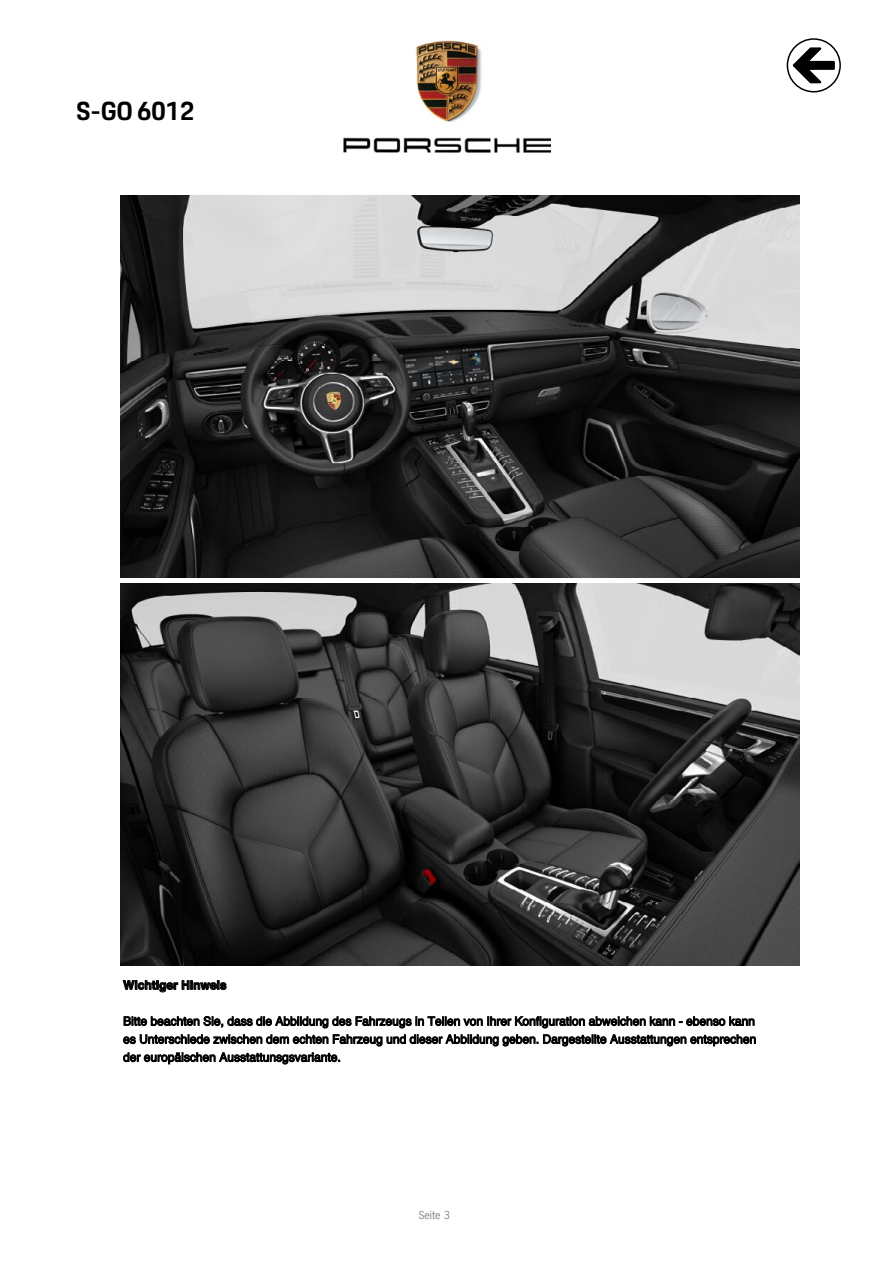
<style>
.page{position:relative;width:893px;height:1263px;background:#fff}
.page>*{position:absolute;margin:0;border:0;box-sizing:border-box;transform-origin:0 0}
.t1{font:700 25.5px "Porsche Next";color:#000}
.t2{font:12px/18px "Helvetica";color:#000;text-align:justify}
.t3{font:700 12px "Helvetica";color:#000}
.t4{font:10.5px "Porsche News Gothic";color:#808080}
</style>
<div class="page">
<img style="left:120px;top:195px;width:679px;height:382px">
<img style="left:120px;top:583px;width:679px;height:382px">
<svg style="left:123px;top:980px;width:104px;height:12px"></svg>
<svg style="left:124px;top:1016px;width:631px;height:12px"></svg>
<svg style="left:123px;top:1034px;width:633px;height:12px"></svg>
<svg style="left:123px;top:1052px;width:217px;height:12px"></svg>
<img style="left:343px;top:41px;width:208px;height:111px">
<svg style="left:787px;top:39px;width:53px;height:53px"></svg>
<div style="left:787px;top:38px;width:54px;height:54px;border:2px solid #000;border-radius:50%"></div>
<svg style="left:791px;top:46px;width:45px;height:39px"></svg>
<h1 class="t1" style="left:77px;top:94px;width:119px">S-GO 6012</h1>
<p class="t3" style="left:123px;top:975px;width:105px">Wichtiger Hinweis</p>
<p class="t2" style="left:123px;top:1012px;width:635px">Bitte beachten Sie, dass die Abbildung des Fahrzeugs in Teilen von Ihrer Konfiguration abweichen kann - ebenso kann es Unterschiede zwischen dem echten Fahrzeug und dieser Abbildung geben. Dargestellte Ausstattungen entsprechen der europäischen Ausstattunsgsvariante.</p>
<p class="t4" style="left:418px;top:1209px;width:33px">Seite 3</p>
</div>
